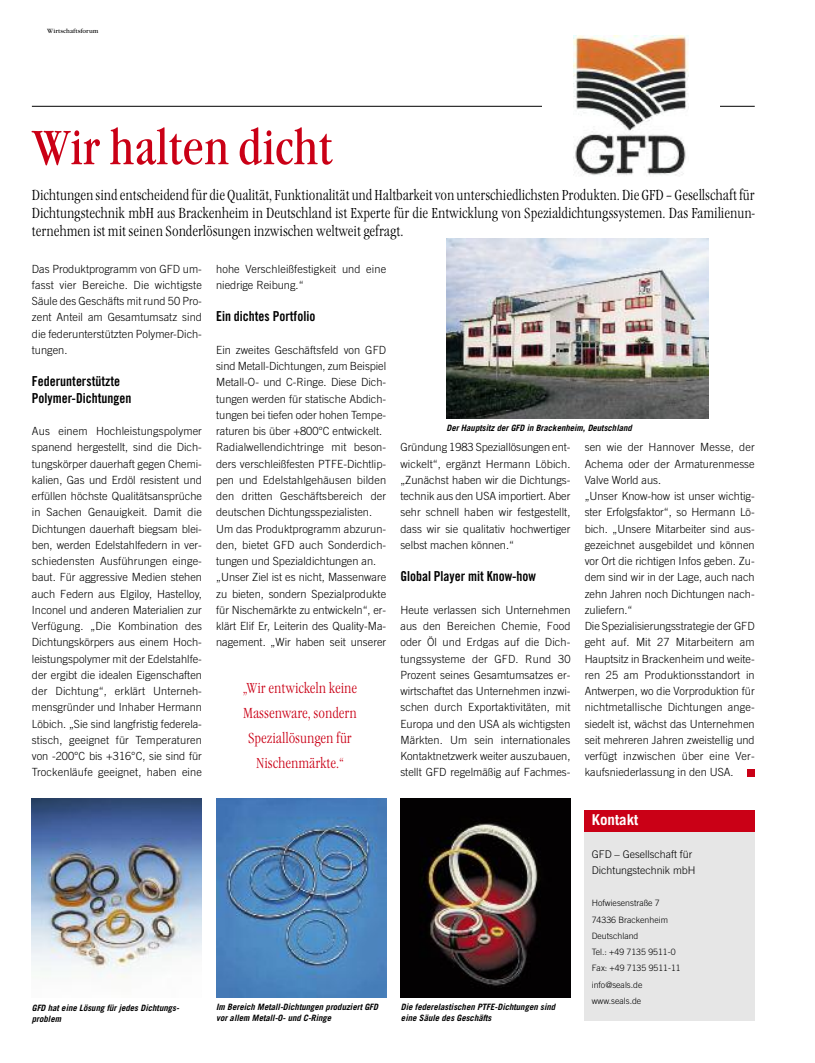
<style>
.page{position:relative;width:815px;height:1063px;background:#fff}
.page>*{position:absolute;margin:0;border:0;box-sizing:border-box;transform-origin:0 0}
.t1{font:condensed 50px "Garamond Itc T";color:#ca0016}
.t2{font:300 condensed 15px/18px "Garamond Itc T";color:#000;text-align:justify}
.t3{font:300 condensed 15px/25px "Garamond Itc T";color:#ca0016;text-align:center}
.t4{font:700 15px "Trade Gothic";color:#fff}
.t5{font:13.75px/16.2px "Trade Gothic Bold Cond Twenty";color:#000}
.t6{font:300 11.25px/16.2px "Trade Gothic";color:#000;text-align:justify}
.t7{font:300 10.62px/16.2px "Trade Gothic";color:#000}
.t8{font:italic 700 8.75px/10.5px "Trade Gothic";color:#000}
.t9{font:300 8.75px/16.2px "Trade Gothic";color:#000}
.t10{font:6.25px "Garamond Itc T";color:#000}
</style>
<div class="page">
<hr style="left:32px;top:106px;width:723px;height:1px;background:#000">
<div style="left:542px;top:35px;width:177px;height:142px;background:#fff"></div>
<img style="left:573px;top:35px;width:115px;height:140px">
<div style="left:585px;top:810px;width:170px;height:210px;background:#e6e6e6"></div>
<div style="left:585px;top:810px;width:170px;height:21px;background:#ca0016"></div>
<div style="left:748px;top:769px;width:7px;height:7px;background:#ca0016"></div>
<img style="left:446px;top:238px;width:263px;height:181px">
<img style="left:32px;top:798px;width:170px;height:180px">
<img style="left:216px;top:798px;width:170px;height:199px">
<img style="left:400px;top:798px;width:170px;height:199px">
<p class="t10" style="left:47px;top:27px;width:53px">Wirtschaftsforum</p>
<h1 class="t1" style="left:32px;top:118px;width:302px">Wir halten dicht</h1>
<p class="t2" style="left:32px;top:186px;width:724px">Dichtungen sind entscheidend für die Qualität, Funktionalität und Haltbarkeitvon unterschiedlichsten Produkten. Die GFD – Gesellschaft für Dichtungstechnik mbH aus Brackenheim in Deutschland ist Experte für die Entwicklung von Spezialdichtungssystemen. Das Familienun&shy;ternehmen ist mit seinen Sonderlösungen inzwischen weltweit gefragt.</p>
<p class="t6" style="left:32px;top:261px;width:172px">Das Produktprogramm von GFD um&shy;fasst vier Bereiche. Die wichtigste Säule des Geschäfts mit rund 50 Pro&shy;zent Anteil am Gesamtumsatz sind die federunterstützten Polymer-Dich&shy;tungen.</p>
<p class="t5" style="left:32px;top:374px;width:101px">Federunterstützte<br>Polymer-Dichtungen</p>
<p class="t6" style="left:32px;top:424px;width:172px">Aus einem Hochleistungspolymer spanend hergestellt, sind die Dich&shy;tungskörper dauerhaft gegen Chemi&shy;kalien, Gas und Erdöl resistent und erfüllen höchste Qualitätsansprüche in Sachen Genauigkeit. Damit die Dichtungen dauerhaft biegsam blei&shy;ben, werden Edelstahlfedern in ver&shy;schiedensten Ausführungen einge&shy;baut. Für aggressive Medien stehen auch Federn aus Elgiloy, Hastelloy, Inconel und anderen Materialien zur Verfügung. „Die Kombination des Dichtungskörpers aus einem Hoch&shy;leistungspolymer mit der Edelstahlfe&shy;der ergibt die idealen Eigenschaften der Dichtung“, erklärt Unterneh&shy;mensgründer und Inhaber Hermann Löbich. „Sie sind langfristig federela&shy;stisch, geeignet für Temperaturen von -200°C bis +316°C, sie sind für Trockenläufe geeignet, haben eine</p>
<p class="t8" style="left:32px;top:1003px;width:148px">GFD hat eine Lösung für jedes Dichtungs&shy;problem</p>
<p class="t6" style="left:216px;top:261px;width:172px">hohe Verschleißfestigkeit und eine niedrige Reibung.“</p>
<p class="t5" style="left:216px;top:309px;width:101px">Ein dichtes Portfolio</p>
<p class="t6" style="left:216px;top:343px;width:172px;text-align:left">Ein zweites Geschäftsfeld von GFD sind Metall-Dichtungen, zum Beispiel Metall-O- und C-Ringe. Diese Dich&shy;tungen werden für statische Abdich&shy;tungen bei tiefen oder hohen Tempe&shy;raturen bis über +800°C entwickelt.<br>Radialwellendichtringe mit beson&shy;ders verschleißfesten PTFE-Dichtlip&shy;pen und Edelstahlgehäusen bilden den dritten Geschäftsbereich der deutschen Dichtungsspezialisten.<br>Um das Produktprogramm abzurun&shy;den, bietet GFD auch Sonderdich&shy;tungen und Spezialdichtungen an. „Unser Ziel ist es nicht, Massenware zu bieten, sondern Spezialprodukte für Nischemärkte zu entwickeln“, er&shy;klärt Elif Er, Leiterin des Quality-Ma&shy;nagement. „Wir haben seit unserer</p>
<h2 class="t3" style="left:243px;top:675px;width:116px">„Wir entwickeln keine<br>Massenware, sondern<br>Speziallösungen für<br>Nischenmärkte.“</h2>
<p class="t8" style="left:216px;top:1002px;width:163px">Im Bereich Metall-Dichtungen produziert GFD vor allem Metall-O- und C-Ringe</p>
<p class="t8" style="left:446px;top:424px;width:187px">Der Hauptsitz der GFD in Brackenheim, Deutschland</p>
<p class="t6" style="left:400px;top:440px;width:172px">Gründung 1983 Speziallösungen ent&shy;wickelt“, ergänzt Hermann Löbich. „Zunächst haben wir die Dichtungs&shy;technik aus den USA importiert. Aber sehr schnell haben wir festgestellt, dass wir sie qualitativ hochwertiger selbst machen können.“</p>
<p class="t5" style="left:400px;top:569px;width:137px">Global Player mit Know-how</p>
<p class="t6" style="left:400px;top:603px;width:172px">Heute verlassen sich Unternehmen aus den Bereichen Chemie, Food oder Öl und Erdgas auf die Dich&shy;tungssysteme der GFD. Rund 30<br>Prozent seines Gesamtumsatzes er&shy;wirtschaftet das Unternehmen inzwi&shy;schen durch Exportaktivitäten, mit Europa und den USA als wichtigsten Märkten. Um sein internationales Kontaktnetzwerk weiter auszubauen, stellt GFD regelmäßig auf Fachmes-</p>
<p class="t8" style="left:401px;top:1003px;width:156px">Die federelastischen PTFE-Dichtungen sind eine Säule des Geschäfts</p>
<p class="t6" style="left:585px;top:440px;width:172px;text-align:left">sen wie der Hannover Messe, der Achema oder der Armaturenmesse Valve World aus.<br>„Unser Know-how ist unser wichtig&shy;ster Erfolgsfaktor“, so Hermann Lö&shy;bich. „Unsere Mitarbeiter sind aus&shy;gezeichnet ausgebildet und können vor Ort die richtigen Infos geben. Zu&shy;dem sind wir in der Lage, auch nach zehn Jahren noch Dichtungen nach&shy;zuliefern.“<br>Die Spezialisierungsstrategie der GFD geht auf. Mit 27 Mitarbeitern am Hauptsitz in Brackenheim und weite&shy;ren 25 am Produktionsstandort in Antwerpen, wo die Vorproduktion für nichtmetallische Dichtungen ange&shy;siedelt ist, wächst das Unternehmen seit mehreren Jahren zweistellig und verfügt inzwischen über eine Ver&shy;kaufsniederlassung in den USA.</p>
<h2 class="t4" style="left:592px;top:814px;width:48px">Kontakt</h2>
<p class="t7" style="left:592px;top:847px;width:105px">GFD – Gesellschaft für<br>Dichtungstechnik mbH</p>
<p class="t9" style="left:592px;top:896px;width:91px">Hofwiesenstraße 7<br>74336 Brackenheim<br>Deutschland<br>Tel.: +49 7135 9511-0<br>Fax: +49 7135 9511-11 info@seals.de www.seals.de</p>
</div>
